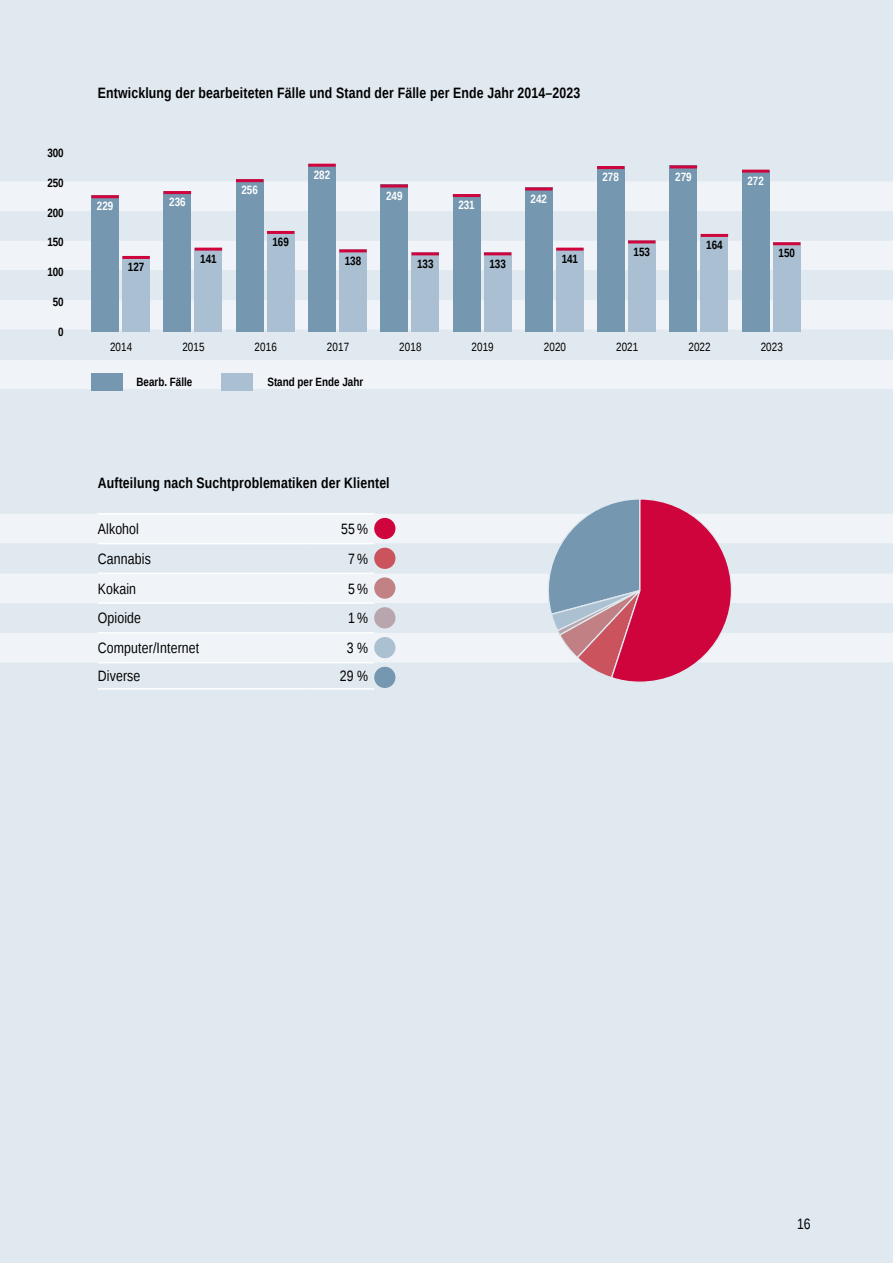
<style>
.page{position:relative;width:893px;height:1263px;background:#e1e9f0}
.page>*{position:absolute;margin:0;border:0;box-sizing:border-box;transform-origin:0 0}
.t1{font:700 15px "Liberation Sans Narrow";letter-spacing:.01em;color:#000}
.t2{font:15px "Liberation Sans Narrow";letter-spacing:.01em;color:#000}
.t3{font:700 12px "Liberation Sans Narrow";color:#000}
.t4{font:12px "Liberation Sans Narrow";letter-spacing:.01em;color:#000}
.t5{font:700 12px "Liberation Sans Narrow";color:#fff}
</style>
<div class="page">
<div style="left:0;top:181px;width:893px;height:30px;background:#f0f4f8"></div>
<svg style="left:0;top:211px;width:893px;height:180px"></svg>
<div style="left:0;top:514px;width:893px;height:29px;background:#f0f4f8"></div>
<svg style="left:0;top:547px;width:893px;height:141px"></svg>
<hr style="left:98px;top:513px;width:212px;height:1px;background:#fff">
<hr style="left:310px;top:513px;width:64px;height:1px;background:#fff">
<hr style="left:98px;top:543px;width:212px;height:1px;background:#fff">
<hr style="left:310px;top:543px;width:64px;height:1px;background:#fff">
<hr style="left:98px;top:573px;width:212px;height:1px;background:#fff">
<hr style="left:310px;top:573px;width:64px;height:1px;background:#fff">
<hr style="left:98px;top:602px;width:212px;height:2px;background:#fff">
<hr style="left:310px;top:602px;width:64px;height:2px;background:#fff">
<hr style="left:98px;top:632px;width:212px;height:2px;background:#fff">
<hr style="left:310px;top:632px;width:64px;height:2px;background:#fff">
<hr style="left:98px;top:662px;width:212px;height:1px;background:#fff">
<hr style="left:310px;top:662px;width:64px;height:1px;background:#fff">
<hr style="left:98px;top:688px;width:212px;height:2px;background:#fff">
<hr style="left:310px;top:688px;width:64px;height:2px;background:#fff">
<svg style="left:538px;top:499px;width:195px;height:184px"></svg>
<div style="left:91px;top:373px;width:32px;height:17px;background:#7597b0"></div>
<div style="left:670px;top:165px;width:27px;height:167px;background:#7597b0"></div>
<hr style="left:670px;top:165px;width:27px;height:3px;background:#d0043c">
<div style="left:742px;top:170px;width:27px;height:162px;background:#7597b0"></div>
<hr style="left:742px;top:170px;width:27px;height:3px;background:#d0043c">
<div style="left:91px;top:195px;width:28px;height:137px;background:#7597b0"></div>
<hr style="left:91px;top:195px;width:28px;height:3px;background:#d0043c">
<div style="left:164px;top:191px;width:27px;height:141px;background:#7597b0"></div>
<hr style="left:164px;top:191px;width:27px;height:3px;background:#d0043c">
<div style="left:236px;top:179px;width:27px;height:153px;background:#7597b0"></div>
<hr style="left:236px;top:179px;width:27px;height:3px;background:#d0043c">
<div style="left:308px;top:164px;width:28px;height:168px;background:#7597b0"></div>
<hr style="left:308px;top:164px;width:28px;height:3px;background:#d0043c">
<div style="left:381px;top:184px;width:27px;height:148px;background:#7597b0"></div>
<hr style="left:381px;top:184px;width:27px;height:3px;background:#d0043c">
<div style="left:453px;top:194px;width:27px;height:138px;background:#7597b0"></div>
<hr style="left:453px;top:194px;width:27px;height:3px;background:#d0043c">
<div style="left:525px;top:187px;width:27px;height:145px;background:#7597b0"></div>
<hr style="left:525px;top:187px;width:27px;height:3px;background:#d0043c">
<div style="left:597px;top:166px;width:27px;height:166px;background:#7597b0"></div>
<hr style="left:597px;top:166px;width:27px;height:3px;background:#d0043c">
<div style="left:221px;top:373px;width:32px;height:17px;background:#aabfd1"></div>
<div style="left:701px;top:234px;width:27px;height:98px;background:#aabfd1"></div>
<hr style="left:701px;top:234px;width:27px;height:3px;background:#d0043c">
<div style="left:773px;top:242px;width:27px;height:90px;background:#aabfd1"></div>
<hr style="left:773px;top:242px;width:27px;height:3px;background:#d0043c">
<div style="left:122px;top:256px;width:28px;height:76px;background:#aabfd1"></div>
<hr style="left:122px;top:256px;width:28px;height:3px;background:#d0043c">
<div style="left:195px;top:248px;width:27px;height:84px;background:#aabfd1"></div>
<hr style="left:195px;top:248px;width:27px;height:3px;background:#d0043c">
<div style="left:267px;top:231px;width:27px;height:101px;background:#aabfd1"></div>
<hr style="left:267px;top:231px;width:27px;height:3px;background:#d0043c">
<div style="left:339px;top:249px;width:28px;height:83px;background:#aabfd1"></div>
<hr style="left:339px;top:249px;width:28px;height:3px;background:#d0043c">
<div style="left:412px;top:252px;width:27px;height:80px;background:#aabfd1"></div>
<hr style="left:412px;top:252px;width:27px;height:3px;background:#d0043c">
<div style="left:484px;top:252px;width:27px;height:80px;background:#aabfd1"></div>
<hr style="left:484px;top:252px;width:27px;height:3px;background:#d0043c">
<div style="left:556px;top:248px;width:28px;height:84px;background:#aabfd1"></div>
<hr style="left:556px;top:248px;width:28px;height:3px;background:#d0043c">
<div style="left:628px;top:240px;width:27px;height:92px;background:#aabfd1"></div>
<hr style="left:628px;top:240px;width:27px;height:3px;background:#d0043c">
<div style="left:374px;top:518px;width:21px;height:21px;background:#d0043c;border-radius:50%"></div>
<div style="left:374px;top:548px;width:21px;height:21px;background:#ca535d;border-radius:50%"></div>
<div style="left:374px;top:577px;width:21px;height:22px;background:#c28185;border-radius:50%"></div>
<div style="left:374px;top:607px;width:21px;height:21px;background:#b8a5ad;border-radius:50%"></div>
<div style="left:374px;top:637px;width:21px;height:21px;background:#abc1d2;border-radius:50%"></div>
<div style="left:374px;top:667px;width:21px;height:21px;background:#7597b0;border-radius:50%"></div>
<p class="t3" style="left:47px;top:145px;width:18px">300</p>
<p class="t3" style="left:47px;top:174px;width:18px">250</p>
<p class="t3" style="left:47px;top:204px;width:18px">200</p>
<p class="t3" style="left:47px;top:234px;width:18px">150</p>
<p class="t3" style="left:47px;top:264px;width:18px">100</p>
<p class="t3" style="left:53px;top:293px;width:12px">50</p>
<p class="t3" style="left:58px;top:323px;width:7px">0</p>
<p class="t1" style="left:98px;top:82px;width:484px">Entwicklung der bearbeiteten Fälle und Stand der Fälle per Ende Jahr 2014–2023</p>
<p class="t5" style="left:97px;top:198px;width:18px">229</p>
<p class="t5" style="left:169px;top:194px;width:18px">236</p>
<p class="t3" style="left:128px;top:259px;width:18px">127</p>
<p class="t3" style="left:200px;top:250px;width:18px">141</p>
<p class="t5" style="left:241px;top:182px;width:18px">256</p>
<p class="t3" style="left:272px;top:234px;width:18px">169</p>
<p class="t5" style="left:314px;top:166px;width:18px">282</p>
<p class="t5" style="left:386px;top:187px;width:18px">249</p>
<p class="t5" style="left:458px;top:197px;width:18px">231</p>
<p class="t3" style="left:345px;top:252px;width:18px">138</p>
<p class="t3" style="left:417px;top:255px;width:18px">133</p>
<p class="t3" style="left:489px;top:255px;width:18px">133</p>
<p class="t5" style="left:531px;top:190px;width:18px">242</p>
<p class="t3" style="left:562px;top:250px;width:18px">141</p>
<p class="t5" style="left:602px;top:169px;width:18px">278</p>
<p class="t3" style="left:633px;top:243px;width:18px">153</p>
<p class="t5" style="left:675px;top:168px;width:18px">279</p>
<p class="t5" style="left:747px;top:172px;width:18px">272</p>
<p class="t3" style="left:706px;top:237px;width:18px">164</p>
<p class="t3" style="left:778px;top:245px;width:18px">150</p>
<p class="t4" style="left:110px;top:340px;width:24px">2014</p>
<p class="t4" style="left:182px;top:340px;width:24px">2015</p>
<p class="t4" style="left:255px;top:340px;width:24px">2016</p>
<p class="t4" style="left:327px;top:340px;width:24px">2017</p>
<p class="t4" style="left:399px;top:340px;width:24px">2018</p>
<p class="t4" style="left:471px;top:340px;width:24px">2019</p>
<p class="t4" style="left:544px;top:340px;width:24px">2020</p>
<p class="t4" style="left:616px;top:340px;width:24px">2021</p>
<p class="t4" style="left:688px;top:340px;width:24px">2022</p>
<p class="t4" style="left:761px;top:340px;width:24px">2023</p>
<p class="t3" style="left:136px;top:374px;width:57px">Bearb. Fälle</p>
<p class="t3" style="left:267px;top:374px;width:97px">Stand per Ende Jahr</p>
<p class="t1" style="left:98px;top:472px;width:293px">Aufteilung nach Suchtproblematiken der Klientel</p>
<p class="t2" style="left:98px;top:520px;width:43px">Alkohol</p>
<p class="t2" style="left:341px;top:520px;width:28px">55%</p>
<p class="t2" style="left:98px;top:550px;width:55px">Cannabis</p>
<p class="t2" style="left:348px;top:550px;width:21px">7%</p>
<p class="t2" style="left:98px;top:580px;width:40px">Kokain</p>
<p class="t2" style="left:348px;top:580px;width:21px">5%</p>
<p class="t2" style="left:98px;top:610px;width:45px">Opioide</p>
<p class="t2" style="left:348px;top:610px;width:21px">1%</p>
<p class="t2" style="left:98px;top:639px;width:103px">Computer/Internet</p>
<p class="t2" style="left:347px;top:639px;width:23px">3 %</p>
<p class="t2" style="left:98px;top:667px;width:44px">Diverse</p>
<p class="t2" style="left:340px;top:667px;width:30px">29 %</p>
<p class="t2" style="left:797px;top:1215px;width:15px">16</p>
</div>
